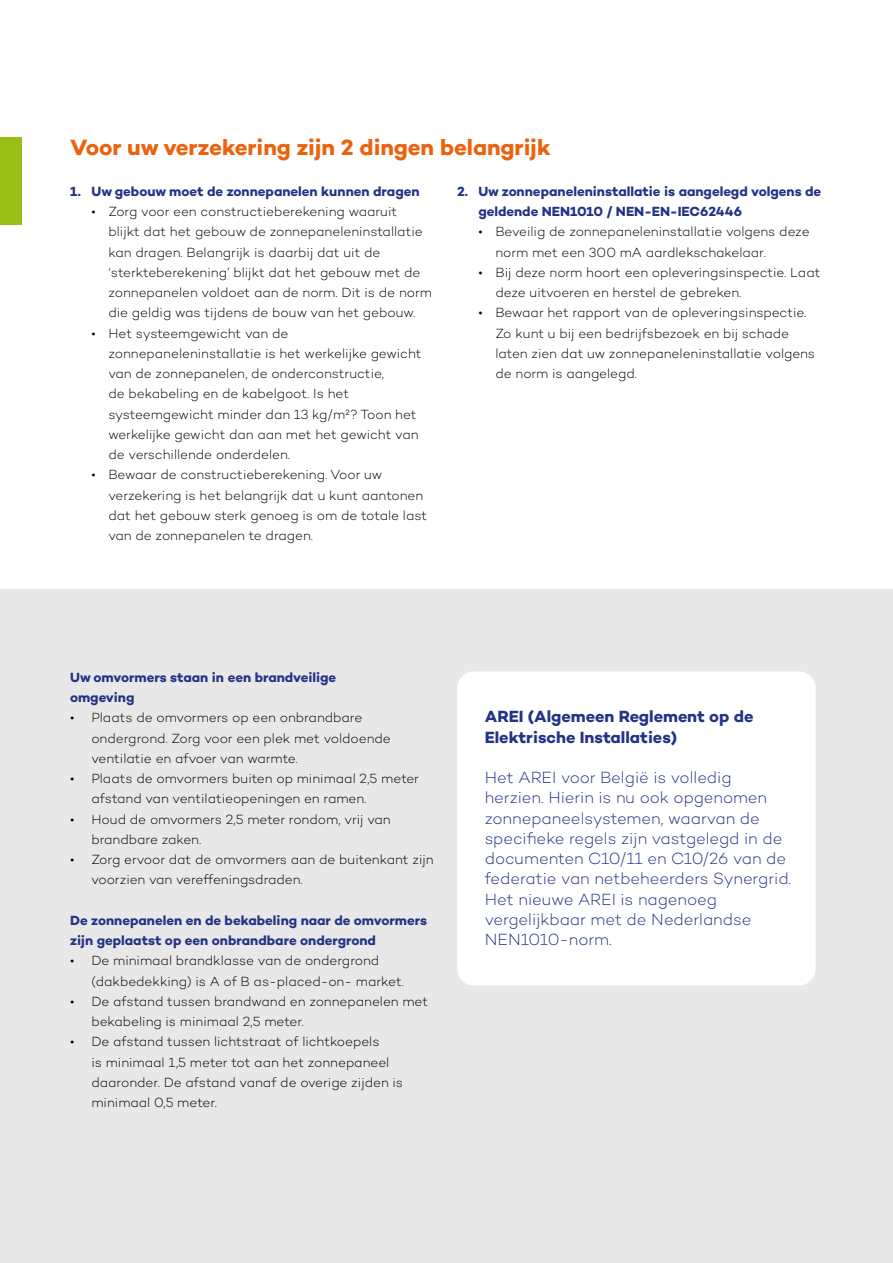
<style>
.page{position:relative;width:893px;height:1263px;background:#fff}
.page>*{position:absolute;margin:0;border:0;box-sizing:border-box;transform-origin:0 0}
.t1{font:700 22.5px "Campton";color:#ea620e}
.t2{font:300 16.5px/20.2px "Campton";letter-spacing:-.005em;color:#243385}
.t3{font:700 16.5px/20.2px "Campton";color:#243385}
.t4{font:300 13.5px/20.2px "Campton";letter-spacing:-.005em;color:#000}
.t5{font:700 13.5px/20.2px "Campton";color:#243385}
</style>
<div class="page">
<div style="left:0;top:589px;width:893px;height:674px;background:#e8e8e8"></div>
<div style="left:0;top:137px;width:21px;height:87px;background:#97bf15"></div>
<div style="left:457px;top:671px;width:359px;height:315px;background:#fff;border-radius:17px"></div>
<h1 class="t1" style="left:70px;top:133px;width:482px">Voor uw verzekering zijn 2 dingen belangrijk</h1>
<p class="t5" style="left:70px;top:181px;width:351px">1. Uw gebouw moet de zonnepanelen kunnen dragen</p>
<p class="t4" style="left:108px;top:201px;width:325px;text-indent:-17px">• Zorg voor een constructieberekening waaruit blijkt dat het gebouw de zonnepaneleninstallatie kan dragen. Belangrijk is daarbij dat uit de ‘sterkteberekening’ blijkt dat het gebouw met de zonnepanelen voldoet aan de norm. Dit is de norm die geldig was tijdens de bouw van het gebouw.</p>
<p class="t4" style="left:108px;top:323px;width:315px;text-indent:-17px">• Het systeemgewicht van de zonnepaneleninstallatie is het werkelijke gewicht van de zonnepanelen, de onderconstructie,<br>de bekabeling en de kabelgoot. Is het systeemgewicht minder dan 13 kg/m²? Toon het werkelijke gewicht dan aan met het gewicht van de verschillende onderdelen.</p>
<p class="t4" style="left:108px;top:464px;width:320px;text-indent:-17px">• Bewaar de constructieberekening. Voor uw verzekering is het belangrijk dat u kunt aantonen dat het gebouw sterk genoeg is om de totale last van de zonnepanelen te dragen.</p>
<p class="t5" style="left:478px;top:181px;width:344px;text-indent:-21px">2. Uw zonnepaneleninstallatie is aangelegd volgens de geldende NEN1010 / NEN-EN-IEC62446</p>
<p class="t4" style="left:495px;top:221px;width:316px;text-indent:-17px">• Beveilig de zonnepaneleninstallatie volgens deze norm met een 300 mA aardlekschakelaar.</p>
<p class="t4" style="left:495px;top:262px;width:327px;text-indent:-17px">• Bij deze norm hoort een opleveringsinspectie. Laat deze uitvoeren en herstel de gebreken.</p>
<p class="t4" style="left:495px;top:302px;width:321px;text-indent:-17px">• Bewaar het rapport van de opleveringsinspectie.<br>Zo kunt u bij een bedrijfsbezoek en bij schade laten zien dat uw zonnepaneleninstallatie volgens de norm is aangelegd.</p>
<p class="t5" style="left:70px;top:667px;width:268px">Uw omvormers staan in een brandveilige omgeving</p>
<p class="t4" style="left:91px;top:707px;width:301px;text-indent:-21px">• Plaats de omvormers op een onbrandbare ondergrond. Zorg voor een plek met voldoende ventilatie en afvoer van warmte.</p>
<p class="t4" style="left:91px;top:768px;width:329px;text-indent:-21px">• Plaats de omvormers buiten op minimaal 2,5 meter afstand van ventilatieopeningen en ramen.</p>
<p class="t4" style="left:91px;top:809px;width:301px;text-indent:-21px">• Houd de omvormers 2,5 meter rondom, vrij van brandbare zaken.</p>
<p class="t4" style="left:91px;top:849px;width:344px;text-indent:-21px">• Zorg ervoor dat de omvormers aan de buitenkant zijn voorzien van vereffeningsdraden.</p>
<p class="t5" style="left:70px;top:910px;width:358px">De zonnepanelen en de bekabeling naar de omvormers zijn geplaatst op een onbrandbare ondergrond</p>
<p class="t4" style="left:91px;top:950px;width:314px;text-indent:-21px">• De minimaal brandklasse van de ondergrond (dakbedekking) is A of B as-placed-on- market.</p>
<p class="t4" style="left:91px;top:991px;width:338px;text-indent:-21px">• De afstand tussen brandwand en zonnepanelen met bekabeling is minimaal 2,5 meter.</p>
<p class="t4" style="left:91px;top:1031px;width:313px;text-indent:-21px">• De afstand tussen lichtstraat of lichtkoepels<br>is minimaal 1,5 meter tot aan het zonnepaneel daaronder. De afstand vanaf de overige zijden is minimaal 0,5 meter.</p>
<p class="t3" style="left:485px;top:706px;width:270px">AREI (Algemeen Reglement op de<br>Elektrische Installaties)</p>
<p class="t2" style="left:485px;top:767px;width:308px">Het AREI voor België is volledig herzien. Hierin is nu ook opgenomen zonnepaneelsystemen, waarvan de specifieke regels zijn vastgelegd in de documenten C10/11 en C10/26 van de federatie van netbeheerders Synergrid.<br>Het nieuwe AREI is nagenoeg vergelijkbaar met de Nederlandse<br>NEN1010-norm.</p>
</div>
